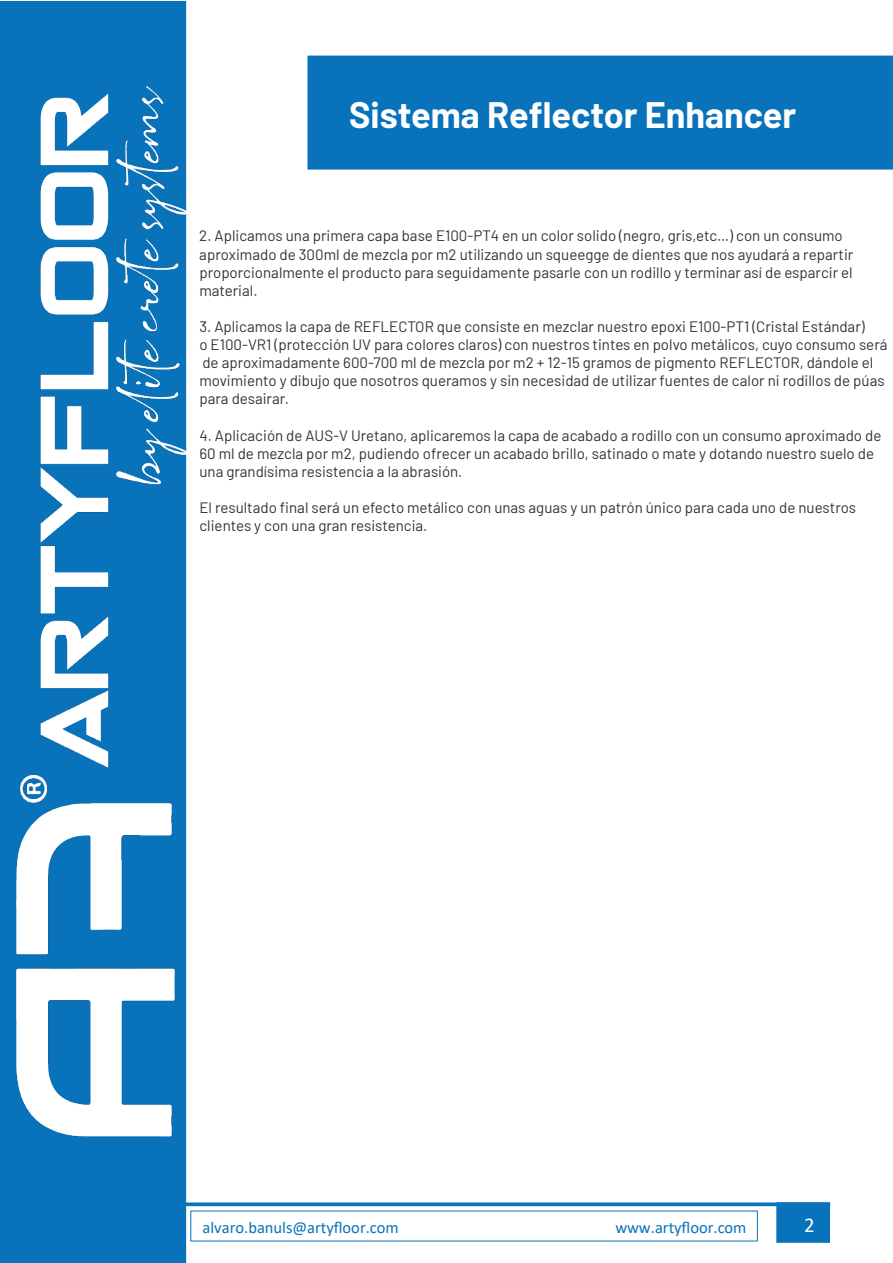
<style>
.page{position:relative;width:893px;height:1263px;background:#fff}
.page>*{position:absolute;margin:0;border:0;box-sizing:border-box;transform-origin:0 0}
.t1{font:700 36px "Barlow";color:#fff}
.t2{font:21px "Calibri";color:#fff}
.t3{font:16.5px "Calibri";color:#0873bb}
.t4{font:15.15px/18.1px "Barlow";color:#303437}
</style>
<div class="page">
<div style="left:0;top:1px;width:186px;height:1262px;background:#0873bb"></div>
<img style="left:16px;top:86px;width:172px;height:1050px">
<div style="left:776px;top:1202px;width:54px;height:41px;background:#0873bb;border:4px solid #0873bb"></div>
<svg style="left:127px;top:1202px;width:703px;height:4px;background:#2181c1"></svg>
<img style="left:191px;top:1217px;width:566px;height:24px">
<div style="left:308px;top:56px;width:585px;height:114px;background:#0873bb"></div>
<h1 class="t1" style="left:349px;top:89px;width:449px">Sistema Reflector Enhancer</h1>
<p class="t4" style="left:199px;top:226px;width:656px">2. Aplicamos una primera capa base E100-PT4 en un color solido (negro, gris,etc…) con un consumo aproximado de 300ml de mezcla por m2 utilizando un squeegge de dientes que nos ayudará a repartir proporcionalmente el producto para seguidamente pasarle con un rodillo y terminar así de esparcir el material.</p>
<p class="t4" style="left:199px;top:316px;width:690px">3. Aplicamos la capa de REFLECTOR que consiste en mezclar nuestro epoxi E100-PT1 (Cristal Estándar)<br>o E100-VR1 (protección UV para colores claros) con nuestros tintes en polvo metálicos, cuyo consumo será de aproximadamente 600-700 ml de mezcla por m2 + 12-15 gramos de pigmento REFLECTOR, dándole el movimiento y dibujo que nosotros queramos y sin necesidad de utilizar fuentes de calor ni rodillos de púas para desairar.</p>
<p class="t4" style="left:199px;top:425px;width:684px">4. Aplicación de AUS-V Uretano, aplicaremos la capa de acabado a rodillo con un consumo aproximado de<br>60 ml de mezcla por m2, pudiendo ofrecer un acabado brillo, satinado o mate y dotando nuestro suelo de una grandísima resistencia a la abrasión.</p>
<p class="t4" style="left:199px;top:497px;width:658px">El resultado final será un efecto metálico con unas aguas y un patrón único para cada uno de nuestros clientes y con una gran resistencia.</p>
<p class="t3" style="left:203px;top:1216px;width:198px">alvaro.banuls@artyfloor.com</p>
<p class="t3" style="left:615px;top:1216px;width:133px">www.artyfloor.com</p>
<h2 class="t2" style="left:804px;top:1211px;width:12px">2</h2>
</div>
